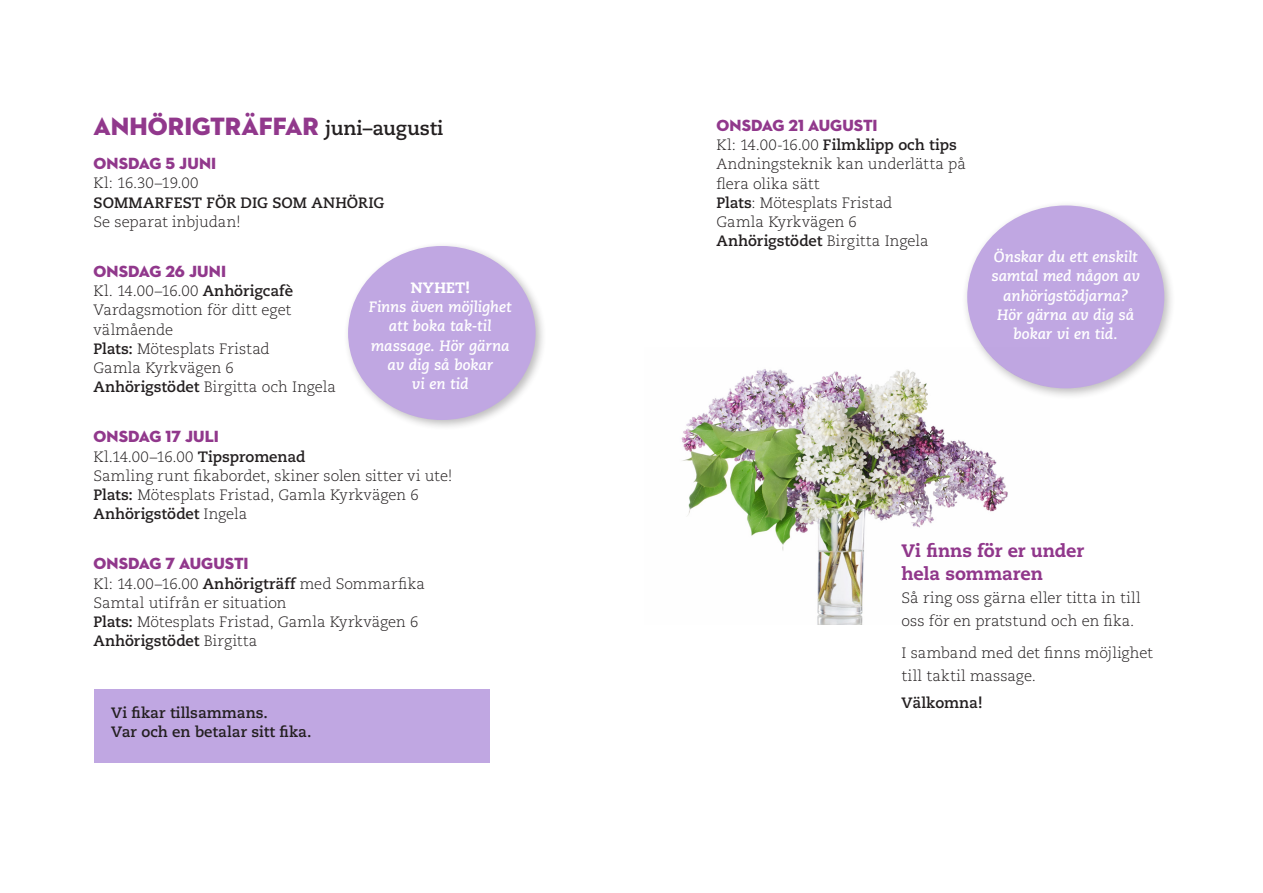
<style>
.page{position:relative;width:1263px;height:893px;background:#fff}
.page>*{position:absolute;margin:0;border:0;box-sizing:border-box;transform-origin:0 0}
.Caecilia_roman{font:25.5px "Neutraface 2 Display Titling";color:#91388c}
.Caecilia_roman-2{font:800 18px "Caecilia LT Std";letter-spacing:-.01em;color:#91388c}
.Rubrik{font:16.5px "Neutraface 2 Display Titling";letter-spacing:.005em;color:#91388c}
.Caecilia_roman-3{font:300 15px/19.2px "Caecilia LT Std";letter-spacing:-.005em;color:#231f20}
.Caecilia_roman-4{font:700 15px "Caecilia LT Std";color:#231f20}
.Caecilia_roman-5{font:italic 700 15px/19.2px "Caecilia LT Std";letter-spacing:-.01em;color:#fff;text-align:center}
.Caecilia_roman-6{font:800 15px "Caecilia LT Std";letter-spacing:.015em;color:#fff}
.s1{font-family:"Caecilia LT Std";font-weight:700;font-size:19.5px;color:#231f20}
.s2{font-weight:700}
.s3{font-weight:300}
</style>
<div class="page">
<div style="left:962px;top:200px;width:214px;height:200px;background:#231f20;opacity:.3"></div>
<div style="left:967px;top:205px;width:197px;height:183px;background:#c0a7e2;border-radius:50%"></div>
<div style="left:343px;top:241px;width:203px;height:190px;background:#231f20;opacity:.3"></div>
<div style="left:348px;top:246px;width:188px;height:174px;background:#c0a7e2;border-radius:50%"></div>
<img style="left:681px;top:347px;width:369px;height:278px">
<div style="left:94px;top:689px;width:396px;height:73px;background:#c0a7e2"></div>
<p class="Caecilia_roman" style="left:94px;top:110px;width:351px">ANHÖRIGTRÄFFAR <span class="s1">juni–augusti</span></p>
<p class="Rubrik" style="left:94px;top:153px;width:124px">ONSDAG 5 JUNI</p>
<p class="Caecilia_roman-3" style="left:94px;top:174px;width:106px">Kl: 16.30–19.00</p>
<p class="Caecilia_roman-4" style="left:94px;top:193px;width:292px">SOMMARFEST FÖR DIG SOM ANHÖRIG</p>
<p class="Caecilia_roman-3" style="left:94px;top:212px;width:149px">Se separat inbjudan!</p>
<p class="Rubrik" style="left:94px;top:261px;width:134px">ONSDAG 26 JUNI</p>
<p class="Caecilia_roman-3" style="left:94px;top:282px;width:201px">Kl. 14.00–16.00 <span class="s2">Anhörigcafè</span></p>
<p class="Caecilia_roman-3" style="left:94px;top:301px;width:199px">Vardagsmotion för ditt eget välmående</p>
<p class="Caecilia_roman-3" style="left:94px;top:339px;width:178px"><span class="s2">Plats:</span> Mötesplats Fristad<br>Gamla Kyrkvägen 6</p>
<p class="Caecilia_roman-3" style="left:94px;top:378px;width:244px"><span class="s2">Anhörigstödet</span> Birgitta och Ingela</p>
<p class="Rubrik" style="left:94px;top:426px;width:127px">ONSDAG 17 JULI</p>
<p class="Caecilia_roman-3" style="left:94px;top:447px;width:214px">Kl.14.00–16.00 <span class="s2">Tipspromenad</span></p>
<p class="Caecilia_roman-3" style="left:94px;top:466px;width:360px">Samling runt fikabordet, skiner solen sitter vi ute!</p>
<p class="Caecilia_roman-3" style="left:94px;top:486px;width:327px"><span class="s2">Plats:</span> Mötesplats Fristad, Gamla Kyrkvägen 6</p>
<p class="Caecilia_roman-4" style="left:94px;top:505px;width:155px">Anhörigstödet <span class="s3">Ingela</span></p>
<p class="Rubrik" style="left:94px;top:553px;width:157px">ONSDAG 7 AUGUSTI</p>
<p class="Caecilia_roman-3" style="left:94px;top:574px;width:333px">Kl: 14.00–16.00 <span class="s2">Anhörigträff</span> med Sommarfika</p>
<p class="Caecilia_roman-3" style="left:94px;top:593px;width:195px">Samtal utifrån er situation</p>
<p class="Caecilia_roman-3" style="left:94px;top:613px;width:326px"><span class="s2">Plats:</span> Mötesplats Fristad, Gamla Kyrkvägen 6</p>
<p class="Caecilia_roman-4" style="left:94px;top:632px;width:165px">Anhörigstödet <span class="s3">Birgitta</span></p>
<p class="Caecilia_roman-6" style="left:411px;top:278px;width:61px">NYHET!</p>
<p class="Caecilia_roman-5" style="left:369px;top:298px;width:144px">Finns även möjlighet att boka tak-til massage. Hör gärna av dig så bokar<br>vi en tid</p>
<p class="Caecilia_roman-4" style="left:111px;top:704px;width:158px">Vi fikar tillsammans.</p>
<p class="Caecilia_roman-4" style="left:111px;top:723px;width:202px">Var och en betalar sitt fika.</p>
<p class="Rubrik" style="left:716px;top:115px;width:163px">ONSDAG 21 AUGUSTI</p>
<p class="Caecilia_roman-4" style="left:716px;top:136px;width:242px"><span class="s3">Kl: 14.00-16.00</span> Filmklipp och tips</p>
<p class="Caecilia_roman-3" style="left:716px;top:155px;width:251px">Andningsteknik kan underlätta på</p>
<p class="Caecilia_roman-3" style="left:716px;top:174px;width:105px">flera olika sätt</p>
<p class="Caecilia_roman-3" style="left:716px;top:193px;width:177px"><span class="s2">Plats</span>: Mötesplats Fristad<br>Gamla Kyrkvägen 6</p>
<p class="Caecilia_roman-3" style="left:716px;top:232px;width:214px"><span class="s2">Anhörigstödet</span> Birgitta Ingela</p>
<p class="Caecilia_roman-5" style="left:991px;top:248px;width:150px">Önskar du ett enskilt samtal med någon av anhörigstödjarna?</p>
<p class="Caecilia_roman-5" style="left:997px;top:305px;width:139px">Hör gärna av dig så bokar vi en tid.</p>
<p class="Caecilia_roman-2" style="left:902px;top:539px;width:184px">Vi finns för er under</p>
<p class="Caecilia_roman-2" style="left:902px;top:562px;width:143px">hela sommaren</p>
<p class="Caecilia_roman-3" style="left:902px;top:587px;width:241px;line-height:23.1px">Så ring oss gärna eller titta in till oss för en pratstund och en fika.</p>
<p class="Caecilia_roman-3" style="left:902px;top:641px;width:253px;line-height:23.1px">I samband med det finns möjlighet till taktil massage.</p>
<p class="Caecilia_roman-4" style="left:902px;top:694px;width:82px">Välkomna!</p>
</div>
